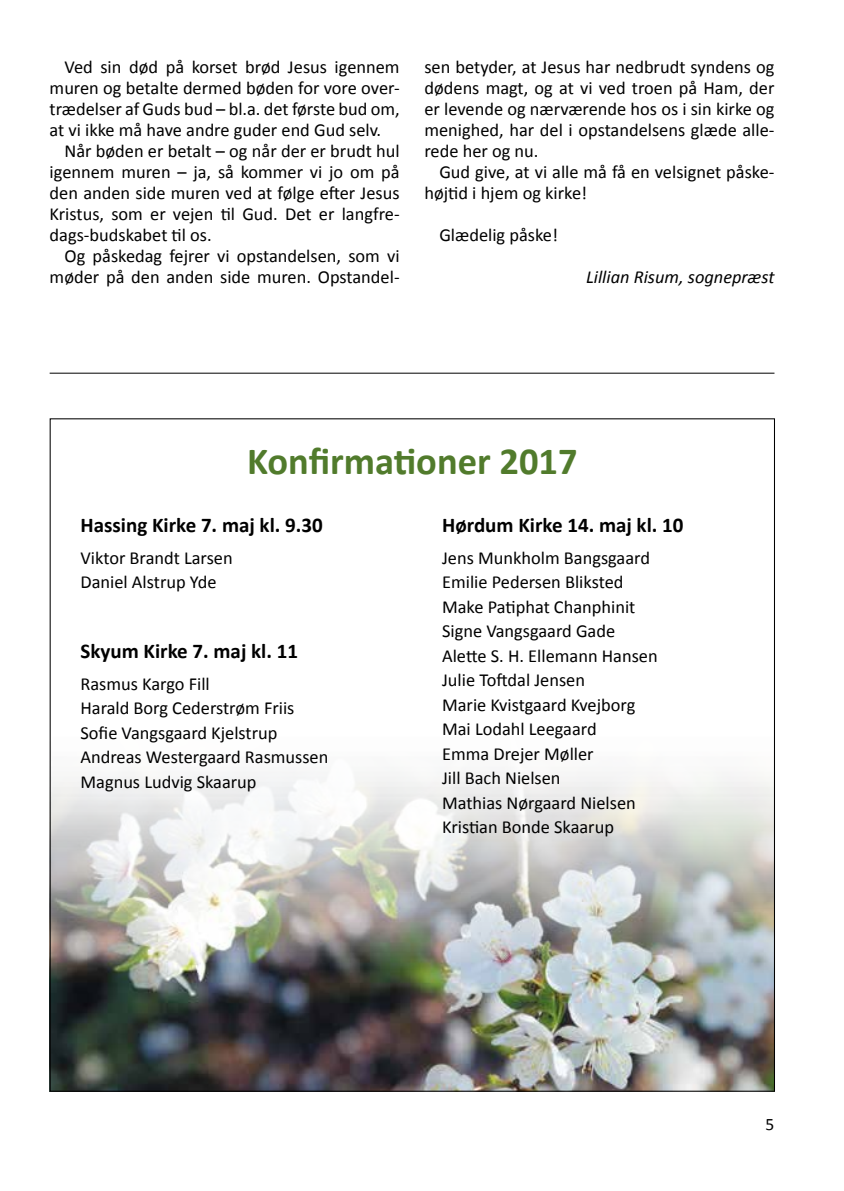
<style>
.page{position:relative;width:844px;height:1191px;background:#fff}
.page>*{position:absolute;margin:0;border:0;box-sizing:border-box;transform-origin:0 0}
.t1{font:700 38.5px "Calibri";color:#517b2c}
.t2{font:700 21px "Calibri";color:#000}
.t3{font:18.38px/24.5px "Calibri";color:#000}
.t4{font:italic 18.38px "Calibri";color:#000}
.t5{font:17.5px "Calibri";color:#000}
</style>
<div class="page">
<hr style="left:50px;top:373px;width:724px;height:1px;background:#000">
<img style="left:52px;top:772px;width:720px;height:317px">
<p class="t3" style="left:50px;top:57px;width:351px;line-height:21px;text-align:justify;text-indent:15px">Ved sin død på korset brød Jesus igennem muren og betalte dermed bøden for vore over&shy;trædelser af Guds bud – bl.a. det første bud om, at vi ikke må have andre guder end Gud selv.</p>
<p class="t3" style="left:50px;top:141px;width:351px;line-height:21px;text-align:justify;text-indent:15px">Når bøden er betalt – og når der er brudt hul igennem muren – ja, så kommer vi jo om på den anden side muren ved at følge efter Jesus Kristus, som er vejen til Gud. Det er langfre&shy;dags-budskabet til os.</p>
<p class="t3" style="left:50px;top:246px;width:351px;line-height:21px;text-align:right">Og påskedag fejrer vi opstandelsen, som vi møder på den anden side muren. Opstandel-</p>
<p class="t3" style="left:424px;top:57px;width:351px;line-height:21px;text-align:justify">sen betyder, at Jesus har nedbrudt syndens og dødens magt, og at vi ved troen på Ham, der er levende og nærværende hos os i sin kirke og menighed, har del i opstandelsens glæde alle&shy;rede her og nu.</p>
<p class="t3" style="left:424px;top:162px;width:351px;line-height:21px;text-indent:15px">Gud give, at vi alle må få en velsignet påske&shy;højtid i hjem og kirke!</p>
<p class="t3" style="left:439px;top:223px;width:120px">Glædelig påske!</p>
<p class="t4" style="left:586px;top:265px;width:190px">Lillian Risum, sognepræst</p>
<h1 class="t1" style="left:247px;top:437px;width:332px">Konfirmationer 2017</h1>
<p class="t2" style="left:80px;top:511px;width:244px">Hassing Kirke 7. maj kl. 9.30</p>
<p class="t3" style="left:80px;top:545px;width:154px">Viktor Brandt Larsen<br>Daniel Alstrup Yde</p>
<p class="t2" style="left:80px;top:637px;width:219px">Skyum Kirke 7. maj kl. 11</p>
<p class="t3" style="left:80px;top:671px;width:249px">Rasmus Kargo Fill<br>Harald Borg Cederstrøm Friis<br>Sofie Vangsgaard Kjelstrup<br>Andreas Westergaard Rasmussen<br>Magnus Ludvig Skaarup</p>
<p class="t2" style="left:442px;top:511px;width:243px">Hørdum Kirke 14. maj kl. 10</p>
<p class="t3" style="left:442px;top:545px;width:217px">Jens Munkholm Bangsgaard<br>Emilie Pedersen Bliksted<br>Make Patiphat Chanphinit<br>Signe Vangsgaard Gade<br>Alette S. H. Ellemann Hansen<br>Julie Toftdal Jensen<br>Marie Kvistgaard Kvejborg<br>Mai Lodahl Leegaard<br>Emma Drejer Møller<br>Jill Bach Nielsen<br>Mathias Nørgaard Nielsen<br>Kristian Bonde Skaarup</p>
<p class="t5" style="left:765px;top:1112px;width:10px">5</p>
</div>
